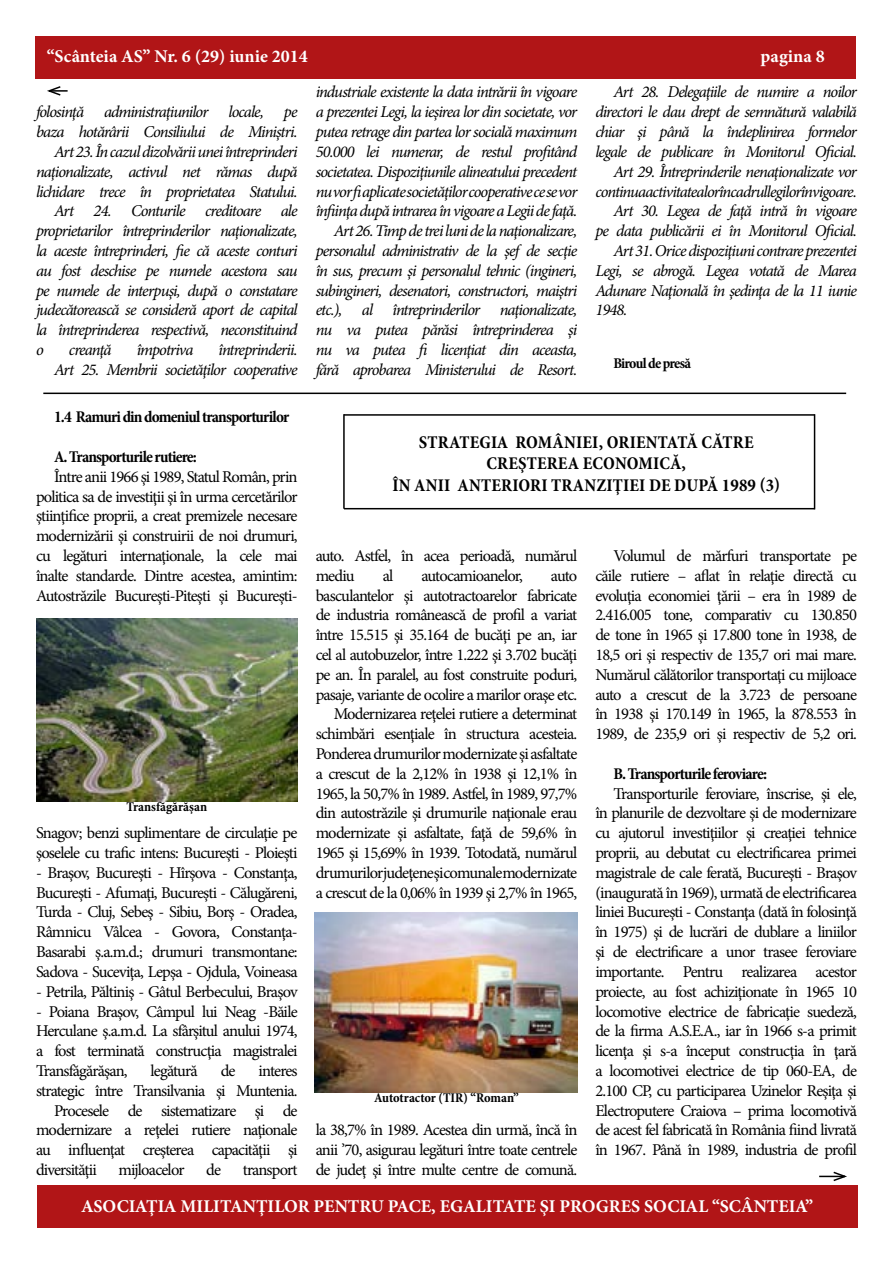
<style>
.page{position:relative;width:893px;height:1263px;background:#fff}
.page>*{position:absolute;margin:0;border:0;box-sizing:border-box;transform-origin:0 0}
.t1{font:700 18px "Minion Pro";color:#fff}
.t2{font:700 condensed 18px/21.6px "Minion Pro";letter-spacing:.01em;color:#000;text-align:center}
.t3{font:16.5px/19.8px "Minion Pro";letter-spacing:-.05em;color:#000;text-align:justify}
.t4{font:italic 16.5px/19.8px "Minion Pro";letter-spacing:-.06em;color:#000;text-align:right}
.t5{font:700 condensed 16.5px "Minion Pro";letter-spacing:-.05em;color:#000}
.t6{font:700 condensed 15px "Minion Pro";color:#000}
.t7{font:700 condensed 13.5px "Minion Pro";letter-spacing:-.005em;color:#000}
</style>
<div class="page">
<div style="left:37px;top:1185px;width:820px;height:42px;background:#b11517"></div>
<div style="left:35px;top:36px;width:821px;height:42px;background:#b11517"></div>
<svg style="left:47px;top:86px;width:21px;height:10px"></svg>
<img style="left:36px;top:619px;width:262px;height:182px">
<hr style="left:43px;top:393px;width:803px;height:1px;background:#000">
<hr style="left:344px;top:414px;width:470px;height:2px;background:#000">
<hr style="left:343px;top:414px;width:2px;height:95px;background:#000">
<hr style="left:344px;top:508px;width:470px;height:1px;background:#000">
<hr style="left:814px;top:414px;width:1px;height:95px;background:#000">
<img style="left:315px;top:913px;width:262px;height:179px">
<svg style="left:819px;top:1171px;width:28px;height:11px"></svg>
<p class="t1" style="left:47px;top:43px;width:262px">“Scânteia AS” Nr. 6 (29) iunie 2014</p>
<p class="t1" style="left:761px;top:43px;width:66px">pagina 8</p>
<p class="t4" style="left:36px;top:102px;width:263px">folosinţă administraţiunilor locale, pe</p>
<p class="t4" style="left:36px;top:122px;width:263px">baza hotărârii Consiliului de Miniştri.</p>
<p class="t4" style="left:54px;top:142px;width:245px">Art 23. În cazul dizolvării unei întreprinderi</p>
<p class="t4" style="left:36px;top:161px;width:263px">naţionalizate, activul net rămas după</p>
<p class="t4" style="left:36px;top:181px;width:263px">lichidare trece în proprietatea Statului.</p>
<p class="t4" style="left:54px;top:201px;width:245px">Art 24. Conturile creditoare ale</p>
<p class="t4" style="left:36px;top:221px;width:263px">proprietarilor întreprinderilor naţionalizate,</p>
<p class="t4" style="left:36px;top:241px;width:263px">la aceste întreprinderi, fie că aceste conturi</p>
<p class="t4" style="left:36px;top:260px;width:263px">au fost deschise pe numele acestora sau</p>
<p class="t4" style="left:36px;top:280px;width:263px">pe numele de interpuşi, după o constatare</p>
<p class="t4" style="left:36px;top:300px;width:263px">judecătorească se consideră aport de capital</p>
<p class="t4" style="left:36px;top:320px;width:263px">la întreprinderea respectivă, neconstituind</p>
<p class="t4" style="left:36px;top:340px;width:9px">o</p>
<p class="t4" style="left:69px;top:340px;width:44px">creanţă</p>
<p class="t4" style="left:137px;top:340px;width:58px">împotriva</p>
<p class="t4" style="left:316px;top:82px;width:263px">industriale existente la data intrării în vigoare a prezentei Legi, la ieşirea lor din societate, vor putea retrage din partea lor socială maximum 50.000 lei numerar, de restul profitând societatea. Dispoziţiunile alineatului precedent nu vor fi aplicate societăţilor cooperative ce se vor înfiinţa după intrarea în vigoare a Legii de faţă.<br>Art 26. Timp de trei luni de la naţionalizare, personalul administrativ de la şef de secţie în sus, precum şi personalul tehnic (ingineri, subingineri, desenatori, constructori, maiştri etc.), al întreprinderilor naţionalizate, nu va putea părăsi întreprinderea şi nu va putea fi licenţiat din aceasta, fără aprobarea Ministerului de Resort.</p>
<p class="t4" style="left:613px;top:82px;width:245px">Art 28. Delegaţiile de numire a noilor</p>
<p class="t4" style="left:595px;top:102px;width:263px">directori le dau drept de semnătură valabilă</p>
<p class="t4" style="left:595px;top:122px;width:263px">chiar şi până la îndeplinirea formelor</p>
<p class="t4" style="left:595px;top:142px;width:263px">legale de publicare în Monitorul Oficial.</p>
<p class="t4" style="left:613px;top:161px;width:245px">Art 29. Întreprinderile nenaţionalizate vor</p>
<p class="t4" style="left:595px;top:181px;width:263px">continua activitatea lor în cadrul legilor în vigoare.</p>
<p class="t4" style="left:613px;top:201px;width:245px">Art 30. Legea de faţă intră în vigoare</p>
<p class="t4" style="left:595px;top:221px;width:263px">pe data publicării ei în Monitorul Oficial.</p>
<p class="t4" style="left:613px;top:241px;width:245px">Art 31. Orice dispoziţiuni contrare prezentei</p>
<p class="t4" style="left:595px;top:260px;width:263px">Legi, se abrogă. Legea votată de Marea</p>
<p class="t4" style="left:595px;top:280px;width:263px">Adunare Naţională în şedinţa de la 11 iunie</p>
<p class="t4" style="left:595px;top:300px;width:34px">1948.</p>
<p class="t4" style="left:54px;top:340px;width:245px">întreprinderii.<br>Art 25. Membrii societăţilor cooperative</p>
<p class="t6" style="left:613px;top:353px;width:79px">Biroul de presă</p>
<p class="t5" style="left:54px;top:406px;width:237px">1.4 Ramuri din domeniul transporturilor</p>
<p class="t5" style="left:54px;top:445px;width:145px">A. Transporturile rutiere:</p>
<p class="t3" style="left:36px;top:467px;width:263px;text-indent:18px">Între anii 1966 şi 1989, Statul Român, prin politica sa de investiţii şi în urma cercetărilor ştiinţifice proprii, a creat premizele necesare modernizării şi construirii de noi drumuri, cu legături internaţionale, la cele mai înalte standarde. Dintre acestea, amintim:<br>Autostrăzile Bucureşti-Piteşti şi Bucureşti-</p>
<p class="t7" style="left:126px;top:797px;width:82px">Transfăgărăşan</p>
<p class="t3" style="left:36px;top:823px;width:263px">Snagov; benzi suplimentare de circulaţie pe şoselele cu trafic intens: Bucureşti - Ploieşti</p>
<p class="t3" style="left:36px;top:863px;width:263px">- Braşov, Bucureşti - Hîrşova - Constanţa, Bucureşti - Afumaţi, Bucureşti - Călugăreni, Turda - Cluj, Sebeş - Sibiu, Borş - Oradea, Râmnicu Vâlcea - Govora, Constanţa-Basarabi ş.a.m.d.; drumuri transmontane:<br>Sadova - Suceviţa, Lepşa - Ojdula, Voineasa</p>
<p class="t3" style="left:36px;top:981px;width:263px">- Petrila, Păltiniş - Gâtul Berbecului, Braşov</p>
<p class="t3" style="left:36px;top:1001px;width:263px">- Poiana Braşov, Câmpul lui Neag -Băile Herculane ş.a.m.d. La sfârşitul anului 1974, a fost terminată construcţia magistralei Transfăgărăşan,</p>
<p class="t3" style="left:151px;top:1061px;width:49px">legătură</p>
<p class="t3" style="left:221px;top:1061px;width:16px">de</p>
<p class="t3" style="left:259px;top:1061px;width:41px">interes</p>
<p class="t3" style="left:36px;top:1080px;width:263px">strategic între Transilvania şi Muntenia.</p>
<p class="t3" style="left:54px;top:1100px;width:245px">Procesele de sistematizare şi de</p>
<p class="t3" style="left:36px;top:1120px;width:263px">modernizare a reţelei rutiere naţionale</p>
<p class="t3" style="left:36px;top:1140px;width:263px">au influenţat creşterea capacităţii şi</p>
<p class="t3" style="left:36px;top:1160px;width:62px">diversităţii</p>
<p class="t3" style="left:118px;top:1160px;width:68px">mijloacelor</p>
<p class="t3" style="left:206px;top:1160px;width:16px">de</p>
<p class="t3" style="left:243px;top:1160px;width:56px">transport</p>
<p class="t2" style="left:392px;top:431px;width:389px">Strategia României, orientată către creşterea economică,<br>în anii anteriori tranziţiei de după 1989 (3)</p>
<p class="t3" style="left:316px;top:546px;width:263px">auto. Astfel, în acea perioadă, numărul mediu</p>
<p class="t3" style="left:383px;top:566px;width:12px">al</p>
<p class="t3" style="left:421px;top:566px;width:103px">autocamioanelor,</p>
<p class="t3" style="left:316px;top:566px;width:263px;text-align:right">auto<br>basculantelor şi autotractoarelor fabricate de industria românească de profil a variat între 15.515 şi 35.164 de bucăţi pe an, iar cel al autobuzelor, între 1.222 şi 3.702 bucăţi pe an. În paralel, au fost construite poduri, pasaje, variante de ocolire a marilor oraşe etc.<br>Modernizarea reţelei rutiere a determinat schimbări esenţiale în structura acesteia.<br>Ponderea drumurilor modernizate şi asfaltate a crescut de la 2,12% în 1938 şi 12,1% în 1965, la 50,7% în 1989. Astfel, în 1989, 97,7% din autostrăzile şi drumurile naţionale erau modernizate şi asfaltate, faţă de 59,6% în 1965 şi 15,69% în 1939. Totodată, numărul drumurilor judeţene şi comunale modernizate a crescut de la 0,06% în 1939 şi 2,7% în 1965,</p>
<p class="t7" style="left:374px;top:1089px;width:146px">Autotractor (TIR) “Roman”</p>
<p class="t3" style="left:316px;top:1120px;width:263px">la 38,7% în 1989. Acestea din urmă, încă în anii ’70, asigurau legături între toate centrele de judeţ şi între multe centre de comună.</p>
<p class="t3" style="left:595px;top:546px;width:263px;text-indent:18px">Volumul de mărfuri transportate pe căile rutiere – aflat în relaţie directă cu evoluţia economiei ţării – era în 1989 de 2.416.005 tone, comparativ cu 130.850 de tone în 1965 şi 17.800 tone în 1938, de 18,5 ori şi respectiv de 135,7 ori mai mare.<br>Numărul călătorilor transportaţi cu mijloace auto a crescut de la 3.723 de persoane în 1938 şi 170.149 în 1965, la 878.553 în 1989, de 235,9 ori şi respectiv de 5,2 ori.</p>
<p class="t5" style="left:613px;top:762px;width:155px">B. Transporturile feroviare:</p>
<p class="t3" style="left:595px;top:783px;width:263px;text-indent:18px">Transporturile feroviare, înscrise, şi ele, în planurile de dezvoltare şi de modernizare cu ajutorul investiţiilor şi creaţiei tehnice proprii, au debutat cu electrificarea primei magistrale de cale ferată, Bucureşti - Braşov (inaugurată în 1969), urmată de electrificarea liniei Bucureşti - Constanţa (dată în folosinţă în 1975) şi de lucrări de dublare a liniilor şi de electrificare a unor trasee feroviare importante. Pentru realizarea acestor proiecte, au fost achiziţionate în 1965 10 locomotive electrice de fabricaţie suedeză, de la firma A.S.E.A., iar în 1966 s-a primit licenţa şi s-a început construcţia în ţară a locomotivei electrice de tip 060-EA, de 2.100 CP, cu participarea Uzinelor Reşiţa şi Electroputere Craiova – prima locomotivă de acest fel fabricată în România fiind livrată în 1967. Până în 1989, industria de profil</p>
<p class="t1" style="left:81px;top:1194px;width:733px">ASOCIAŢIA MILITANŢILOR PENTRU PACE, EGALITATE ŞI PROGRES SOCIAL “SCÂNTEIA”</p>
</div>
